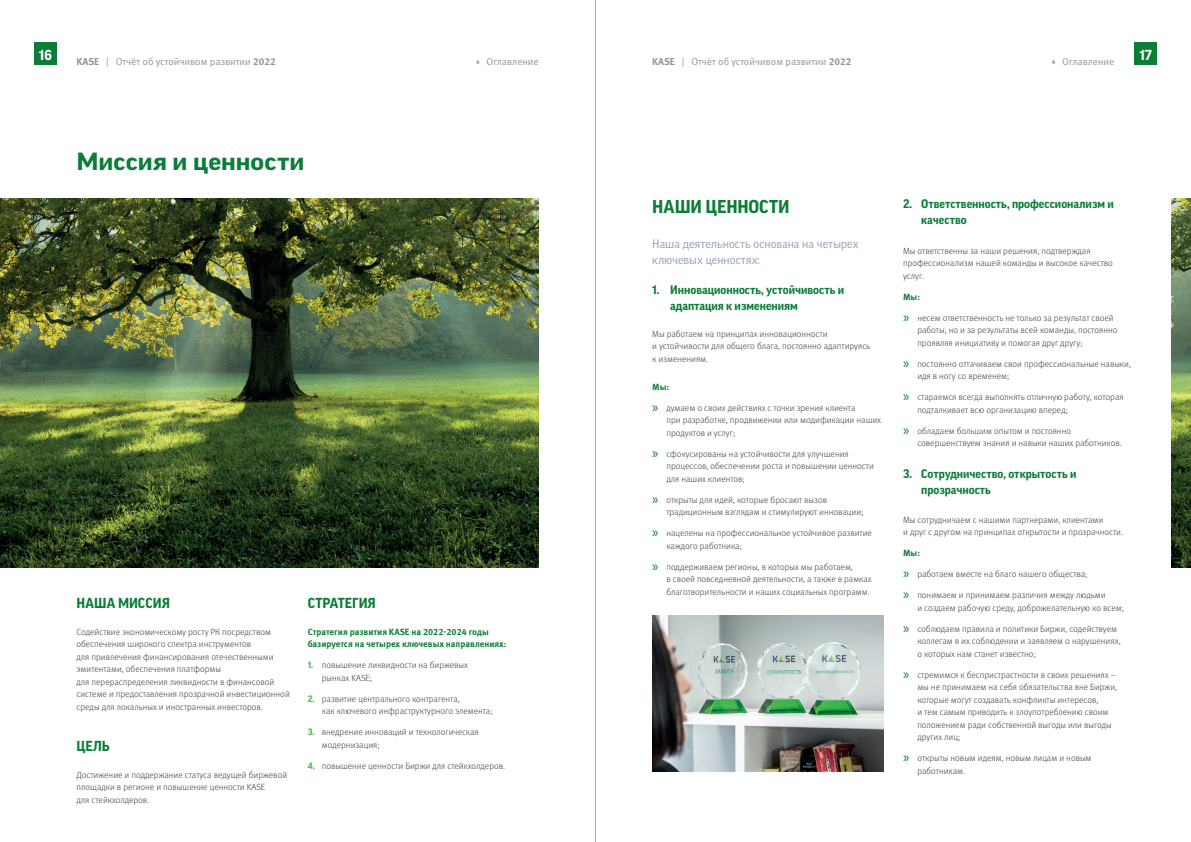
<style>
.page{position:relative;width:1191px;height:842px;background:#fff}
.page>*{position:absolute;margin:0;border:0;box-sizing:border-box;transform-origin:0 0}
.t1{font:700 expanded 24px "Good Pro";letter-spacing:.005em;color:#0b7d37}
.t2{font:700 18px "Good Pro";color:#0b7d37}
.t3{font:700 14px "Good Pro";letter-spacing:.005em;color:#0b7d37}
.t4{font:700 14px "Good Pro";color:#fff}
.t5{font:700 12px/16px "Good Pro";color:#0b7d37}
.t6{font:12px/16px "Good Pro";color:#9ba9bc}
.t7{font:10px "Meta Pro Norm";color:#939598}
.t8{font:300 9px/12.5px "Meta Pro";color:#3e3e3f}
.t9{font:700 9px/12.5px "Meta Pro";color:#0b7d37}
.s1{font-family:"Meta Pro";font-weight:700}
.s2{font-family:"Good Pro";font-weight:700;color:#42b649}
.s3{font-family:"Myriad Pro";font-weight:400;font-size:15px;color:#0b7d37}
</style>
<div class="page">
<hr style="left:595px;top:0;width:1px;height:842px;background:#a8a9ad">
<img style="left:0;top:198px;width:539px;height:369px">
<img style="left:1171px;top:198px;width:20px;height:369px">
<img style="left:652px;top:616px;width:231px;height:156px">
<div style="left:34px;top:43px;width:23px;height:22px;background:#0b7d37"></div>
<div style="left:1134px;top:43px;width:23px;height:22px;background:#0b7d37"></div>
<h3 class="t4" style="left:39px;top:47px;width:15px">16</h3>
<h3 class="t4" style="left:1139px;top:47px;width:14px">17</h3>
<p class="t7" style="left:77px;top:54px;width:201px"><span class="s1">KASE</span> | Отчёт об устойчивом развитии <span class="s1">2022</span></p>
<p class="t7" style="left:475px;top:54px;width:65px">▴ Оглавление</p>
<p class="t7" style="left:652px;top:54px;width:201px"><span class="s1">KASE</span> | Отчёт об устойчивом развитии <span class="s1">2022</span></p>
<p class="t7" style="left:1050px;top:54px;width:65px">▴ Оглавление</p>
<h1 class="t1" style="left:77px;top:148px;width:229px">Миссия и ценности</h1>
<h3 class="t3" style="left:77px;top:595px;width:95px">НАША МИССИЯ</h3>
<p class="t8" style="left:77px;top:625px;width:215px">Содействие экономическому росту РК посредством обеспечения широкого спектра инструментов<br>для привлечения финансирования отечественными эмитентами, обеспечения платформы<br>для перераспределения ликвидности в финансовой системе и предоставления прозрачной инвестиционной среды для локальных и иностранных инвесторов.</p>
<h3 class="t3" style="left:77px;top:738px;width:35px">ЦЕЛЬ</h3>
<p class="t8" style="left:77px;top:768px;width:212px">Достижение и поддержание статуса ведущей биржевой площадки в регионе и повышение ценности KASE<br>для стейкхолдеров.</p>
<h3 class="t3" style="left:308px;top:595px;width:70px">СТРАТЕГИЯ</h3>
<p class="t9" style="left:308px;top:625px;width:200px">Стратегия развития KASE на 2022-2024 годы базируется на четырех ключевых направлениях:</p>
<p class="t8" style="left:322px;top:658px;width:148px;text-indent:-14px"><span class="s2">1.</span> повышение ликвидности на биржевых рынках KASE;</p>
<p class="t8" style="left:322px;top:692px;width:172px;text-indent:-14px"><span class="s2">2.</span> развитие центрального контрагента,<br>как ключевого инфраструктурного элемента;</p>
<p class="t8" style="left:322px;top:725px;width:158px;text-indent:-14px"><span class="s2">3.</span> внедрение инноваций и технологическая модернизация;</p>
<p class="t8" style="left:308px;top:759px;width:199px"><span class="s2">4.</span> повышение ценности Биржи для стейкхолдеров.</p>
<h2 class="t2" style="left:652px;top:197px;width:139px">НАШИ ЦЕННОСТИ</h2>
<h3 class="t6" style="left:652px;top:236px;width:208px">Наша деятельность основана на четырех ключевых ценностях:</h3>
<h3 class="t5" style="left:670px;top:282px;width:175px;text-indent:-18px">1. Инновационность, устойчивость и адаптация к изменениям</h3>
<p class="t8" style="left:652px;top:327px;width:219px">Мы работаем на принципах инновационности<br>и устойчивости для общего блага, постоянно адаптируясь к изменениям.</p>
<p class="t9" style="left:652px;top:380px;width:18px">Мы:</p>
<p class="t8" style="left:666px;top:401px;width:216px;text-indent:-14px"><span class="s3">»</span> думаем о своих действиях с точки зрения клиента<br>при разработке, продвижении или модификации наших продуктов и услуг;</p>
<p class="t8" style="left:666px;top:447px;width:209px;text-indent:-14px"><span class="s3">»</span> сфокусированы на устойчивости для улучшения процессов, обеспечении роста и повышении ценности для наших клиентов;</p>
<p class="t8" style="left:666px;top:493px;width:198px;text-indent:-14px"><span class="s3">»</span> открыты для идей, которые бросают вызов традиционным взглядам и стимулируют инновации;</p>
<p class="t8" style="left:666px;top:527px;width:207px;text-indent:-14px"><span class="s3">»</span> нацелены на профессиональное устойчивое развитие каждого работника;</p>
<p class="t8" style="left:666px;top:560px;width:207px;text-indent:-14px"><span class="s3">»</span> поддерживаем регионы, в которых мы работаем,<br>в своей повседневной деятельности, а также в рамках благотворительности и наших социальных программ.</p>
<h3 class="t5" style="left:921px;top:196px;width:194px;text-indent:-18px">2. Ответственность, профессионализм и качество</h3>
<p class="t8" style="left:903px;top:244px;width:211px">Мы ответственны за наши решения, подтверждая профессионализм нашей команды и высокое качество услуг.</p>
<p class="t9" style="left:903px;top:290px;width:18px">Мы:</p>
<p class="t8" style="left:917px;top:311px;width:202px;text-indent:-14px"><span class="s3">»</span> несем ответственность не только за результат своей работы, но и за результаты всей команды, постоянно проявляя инициативу и помогая друг другу;</p>
<p class="t8" style="left:917px;top:357px;width:215px;text-indent:-14px"><span class="s3">»</span> постоянно оттачиваем свои профессиональные навыки, идя в ногу со временем;</p>
<p class="t8" style="left:917px;top:390px;width:208px;text-indent:-14px"><span class="s3">»</span> стараемся всегда выполнять отличную работу, которая подталкивает всю организацию вперед;</p>
<p class="t8" style="left:917px;top:424px;width:206px;text-indent:-14px"><span class="s3">»</span> обладаем большим опытом и постоянно совершенствуем знания и навыки наших работников.</p>
<h3 class="t5" style="left:921px;top:465px;width:157px;text-indent:-18px">3. Сотрудничество, открытость и прозрачность</h3>
<p class="t8" style="left:903px;top:513px;width:221px">Мы сотрудничаем с нашими партнерами, клиентами<br>и друг с другом на принципах открытости и прозрачности.</p>
<p class="t9" style="left:903px;top:546px;width:18px">Мы:</p>
<p class="t8" style="left:903px;top:568px;width:186px"><span class="s3">»</span> работаем вместе на благо нашего общества;</p>
<p class="t8" style="left:917px;top:589px;width:208px;text-indent:-14px"><span class="s3">»</span> понимаем и принимаем различия между людьми<br>и создаем рабочую среду, доброжелательную ко всем;</p>
<p class="t8" style="left:917px;top:622px;width:205px;text-indent:-14px"><span class="s3">»</span> соблюдаем правила и политики Биржи, содействуем коллегам в их соблюдении и заявляем о нарушениях, о которых нам станет известно;</p>
<p class="t8" style="left:917px;top:668px;width:201px;text-indent:-14px"><span class="s3">»</span> стремимся к беспристрастности в своих решениях – мы не принимаем на себя обязательства вне Биржи, которые могут создавать конфликты интересов,<br>и тем самым приводить к злоупотреблению своим положением ради собственной выгоды или выгоды других лиц;</p>
<p class="t8" style="left:917px;top:752px;width:176px;text-indent:-14px"><span class="s3">»</span> открыты новым идеям, новым лицам и новым работникам.</p>
</div>
